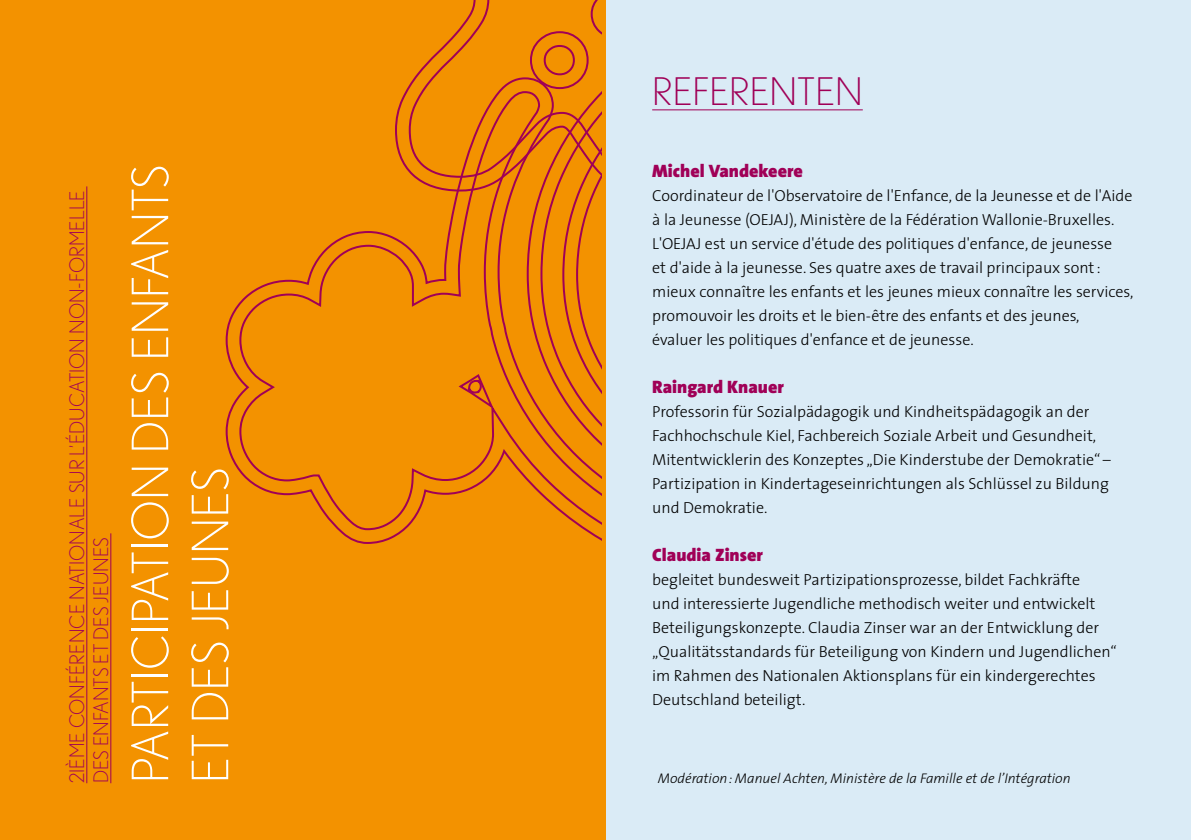
<style>
.page{position:relative;width:1191px;height:840px;background:#fff}
.page>*{position:absolute;margin:0;border:0;box-sizing:border-box;transform-origin:0 0}
.t1{font:300 50px/60px "Nobel";color:#fff}
.t2{font:300 38px "Nobel";color:#a00057}
.t3{font:300 20px "Nobel";color:#a00057}
.t4{font:900 18px "The Sans";color:#a00057}
.t5{font:300 16px/24px "The Sans";color:#000}
.t6{font:italic 300 14px "The Sans";color:#000}
</style>
<div class="page">
<div style="left:0;top:0;width:1191px;height:839px;background:#f39200"></div>
<svg style="left:238px;top:231px;width:363px;height:313px"></svg>
<svg style="left:375px;top:0;width:226px;height:495px"></svg>
<div style="left:607px;top:0;width:584px;height:839px;background:#daebf6"></div>
<hr style="left:652px;top:109px;width:210px;height:1px;background:#a00057">
<hr style="left:86px;top:186px;width:1px;height:596px;background:#a00057">
<hr style="left:110px;top:533px;width:1px;height:249px;background:#a00057">
<p class="t3" style="left:66px;top:782px;width:594px;rotate:-90deg">2IÈME CON FÉRENCE NATIONALE SUR L’ÉDUCATION NON-FORMELLE</p>
<p class="t3" style="left:90px;top:782px;width:247px;rotate:-90deg">DES EN FANTS ET DES JEUN ES</p>
<h1 class="t1" style="left:120px;top:782px;width:616px;rotate:-90deg">PARTICIPATION DES ENFANTS<br>ET DES JEUNES</h1>
<h2 class="t2" style="left:652px;top:69px;width:206px">REFERENTEN</h2>
<p class="t4" style="left:652px;top:155px;width:152px">Michel Vandekeere</p>
<p class="t5" style="left:652px;top:183px;width:483px">Coordinateur de l'Observatoire de l'Enfance, de la Jeunesse et de l'Aide à la Jeunesse (OEJAJ), Ministère de la Fédération Wallonie-Bruxelles.<br>L'OEJAJ est un service d'étude des politiques d'enfance, de jeunesse<br>et d'aide à la jeunesse. Ses quatre axes de travail principaux sont: mieux connaître les enfants et les jeunes mieux connaître les services, promouvoir les droits et le bien-être des enfants et des jeunes, évaluer les politiques d'enfance et de jeunesse.</p>
<p class="t4" style="left:652px;top:371px;width:133px">Raingard Knauer</p>
<p class="t5" style="left:652px;top:399px;width:460px">Professorin für Sozialpädagogik und Kindheitspädagogik an der Fachhochschule Kiel, Fachbereich Soziale Arbeit und Gesundheit, Mitentwicklerin des Konzeptes „Die Kinderstube der Demokratie“– Partizipation in Kindertageseinrichtungen als Schlüssel zu Bildung und Demokratie.</p>
<p class="t4" style="left:652px;top:539px;width:112px">Claudia Zinser</p>
<p class="t5" style="left:652px;top:567px;width:466px">begleitet bundesweit Partizipationsprozesse, bildet Fachkräfte<br>und interessierte Jugendliche methodisch weiter und entwickelt Beteiligungskonzepte. Claudia Zinser war an der Entwicklung der „Qualitätsstandards für Beteiligung von Kindern und Jugendlichen“ im Rahmen des Nationalen Aktionsplans für ein kindergerechtes Deutschland beteiligt.</p>
<p class="t6" style="left:658px;top:766px;width:414px">Modération : Manuel Achten, Ministère de la Famille et de l’Intégration</p>
</div>
